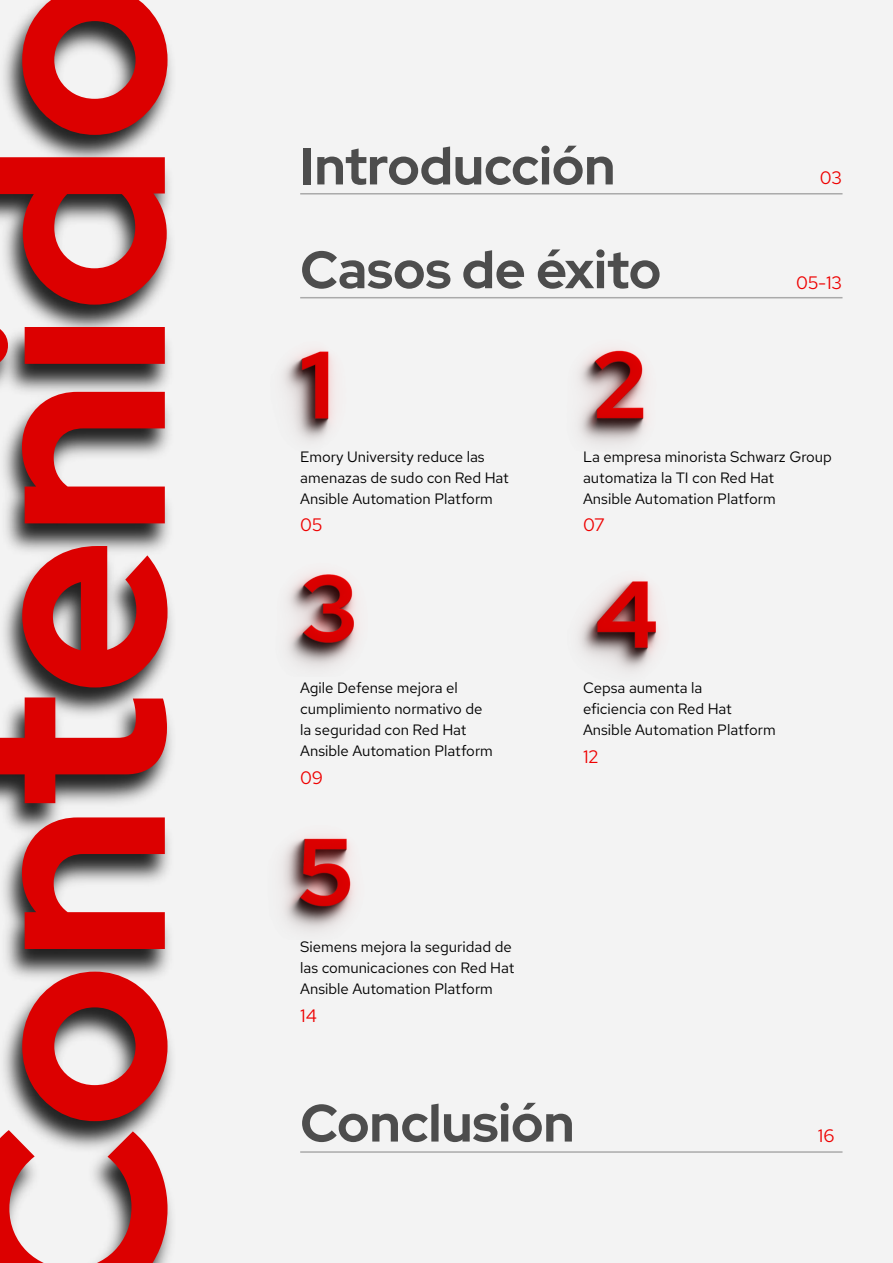
<style>
.page{position:relative;width:893px;height:1263px;background:#f3f3f3}
.page>*{position:absolute;margin:0;border:0;box-sizing:border-box;transform-origin:0 0}
.t1{font:300 268.95px "Red Hat Display";color:#dc0000}
.t2{font:700 52.5px "Red Hat Display";color:#4d4d4d}
.Main_-_Body_copy{font:300 18px "Red Hat Text";color:#e00}
.t3{font:300 15px/21px "Red Hat Text";color:#000}
</style>
<div class="page">
<hr style="left:300px;top:193px;width:542px;height:2px;background:#aaa">
<hr style="left:300px;top:297px;width:542px;height:1px;background:#aaa">
<hr style="left:300px;top:1151px;width:542px;height:2px;background:#aaa">
<img style="left:0;top:0;width:172px;height:1263px">
<img style="left:283px;top:350px;width:51px;height:91px">
<img style="left:579px;top:350px;width:68px;height:95px">
<img style="left:283px;top:837px;width:71px;height:94px">
<img style="left:579px;top:580px;width:80px;height:91px">
<img style="left:288px;top:573px;width:69px;height:95px">
<p class="t1" style="left:-105px;top:1318px;width:1342px;rotate:-90deg">Contenido</p>
<p class="t2" style="left:300px;top:132px;width:317px">Introducción</p>
<p class="t2" style="left:300px;top:236px;width:362px">Casos de éxito</p>
<p class="Main_-_Body_copy" style="left:820px;top:166px;width:24px">03</p>
<p class="Main_-_Body_copy" style="left:796px;top:271px;width:47px">05-13</p>
<p class="t3" style="left:300px;top:445px;width:210px">Emory University reduce las amenazas de sudo con Red Hat<br>Ansible Automation Platform</p>
<p class="Main_-_Body_copy" style="left:300px;top:513px;width:24px">05</p>
<p class="t3" style="left:300px;top:677px;width:194px">Agile Defense mejora el cumplimiento normativo de la seguridad con Red Hat<br>Ansible Automation Platform</p>
<p class="Main_-_Body_copy" style="left:300px;top:766px;width:24px">09</p>
<p class="t3" style="left:583px;top:445px;width:250px">La empresa minorista Schwarz Group automatiza la TI con Red Hat<br>Ansible Automation Platform</p>
<p class="Main_-_Body_copy" style="left:583px;top:513px;width:23px">07</p>
<p class="t3" style="left:583px;top:677px;width:194px">Cepsa aumenta la<br>eficiencia con Red Hat<br>Ansible Automation Platform</p>
<p class="Main_-_Body_copy" style="left:583px;top:745px;width:17px">12</p>
<p class="t3" style="left:300px;top:936px;width:216px">Siemens mejora la seguridad de las comunicaciones con Red Hat<br>Ansible Automation Platform</p>
<p class="Main_-_Body_copy" style="left:300px;top:1004px;width:18px">14</p>
<p class="t2" style="left:300px;top:1089px;width:276px">Conclusión</p>
<p class="Main_-_Body_copy" style="left:818px;top:1123px;width:18px">16</p>
</div>
